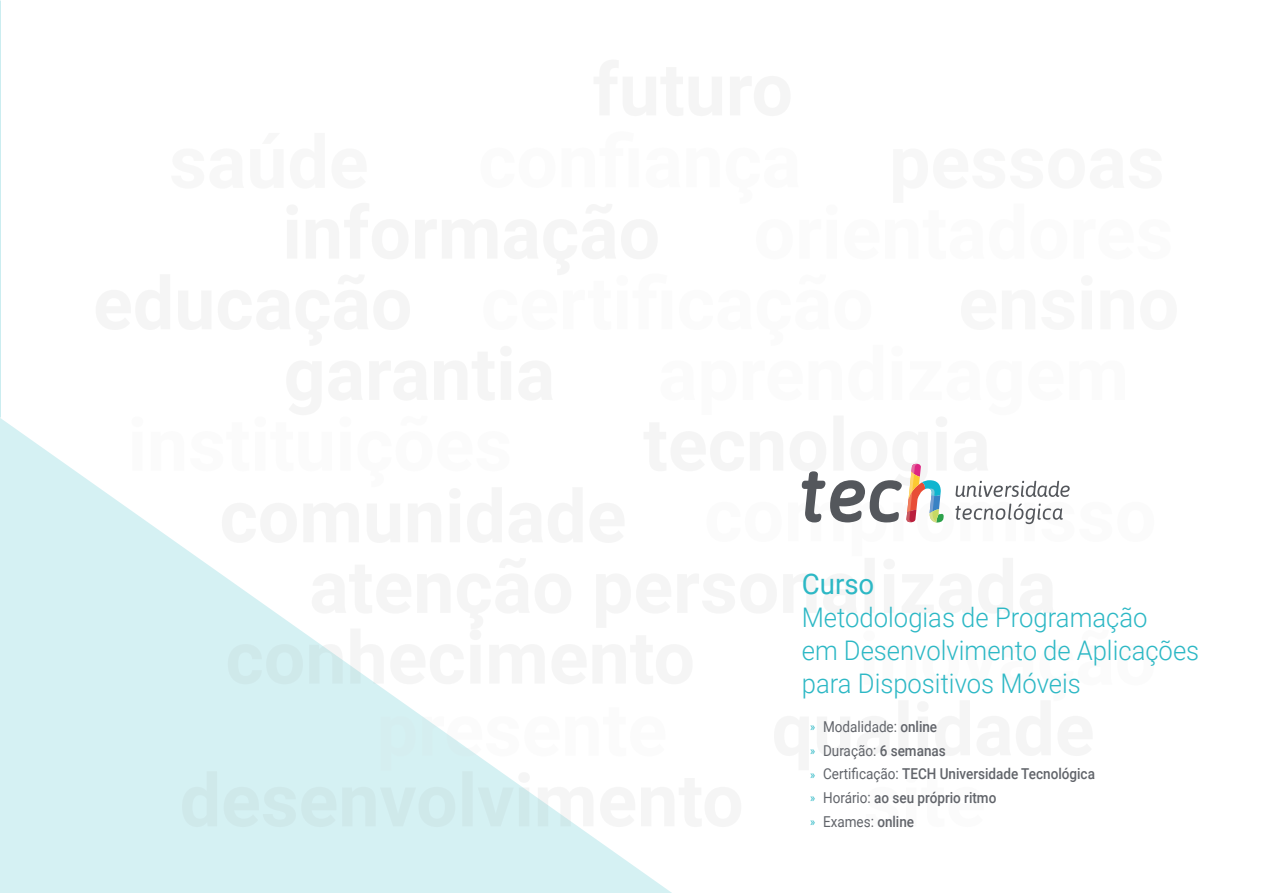
<style>
.page{position:relative;width:1263px;height:893px;background:#fff}
.page>*{position:absolute;margin:0;border:0;box-sizing:border-box;transform-origin:0 0}
.t1{font:28.5px "Roboto";color:#2db8c5}
.t2{font:300 27px/33px "Roboto";color:#2db8c5;scale:.95 1}
.t3{font:500 15px/23.7px "Roboto";color:#61646a;scale:.9 1}
.s1{font-weight:400;font-size:12px;color:#2db8c5}
.s2{font-weight:400}
</style>
<div class="page">
<svg style="left:0;top:418px;width:672px;height:475px;background:#daf2f4"></svg>
<svg style="left:312px;top:558px;width:360px;height:70px"></svg>
<svg style="left:228px;top:628px;width:444px;height:56px"></svg>
<svg style="left:182px;top:707px;width:490px;height:120px"></svg>
<svg style="left:96px;top:418px;width:974px;height:138px"></svg>
<h1 class="t1" style="left:802px;top:564px;width:74px">Curso</h1>
<h2 class="t2" style="left:802px;top:600px;width:420px">Metodologias de Programação<br>em Desenvolvimento de Aplicações para Dispositivos Móveis</h2>
<p class="t3" style="left:810px;top:714px;width:318px"><span class="s1">»</span> <span class="s2">Modalidade:</span> online<br><span class="s1">»</span> <span class="s2">Duração:</span> 6 semanas<br><span class="s1">»</span> <span class="s2">Certificação:</span> TECH Universidade Tecnológica <span class="s1">»</span> <span class="s2">Horário:</span> ao seu próprio ritmo<br><span class="s1">»</span> <span class="s2">Exames:</span> online</p>
</div>
